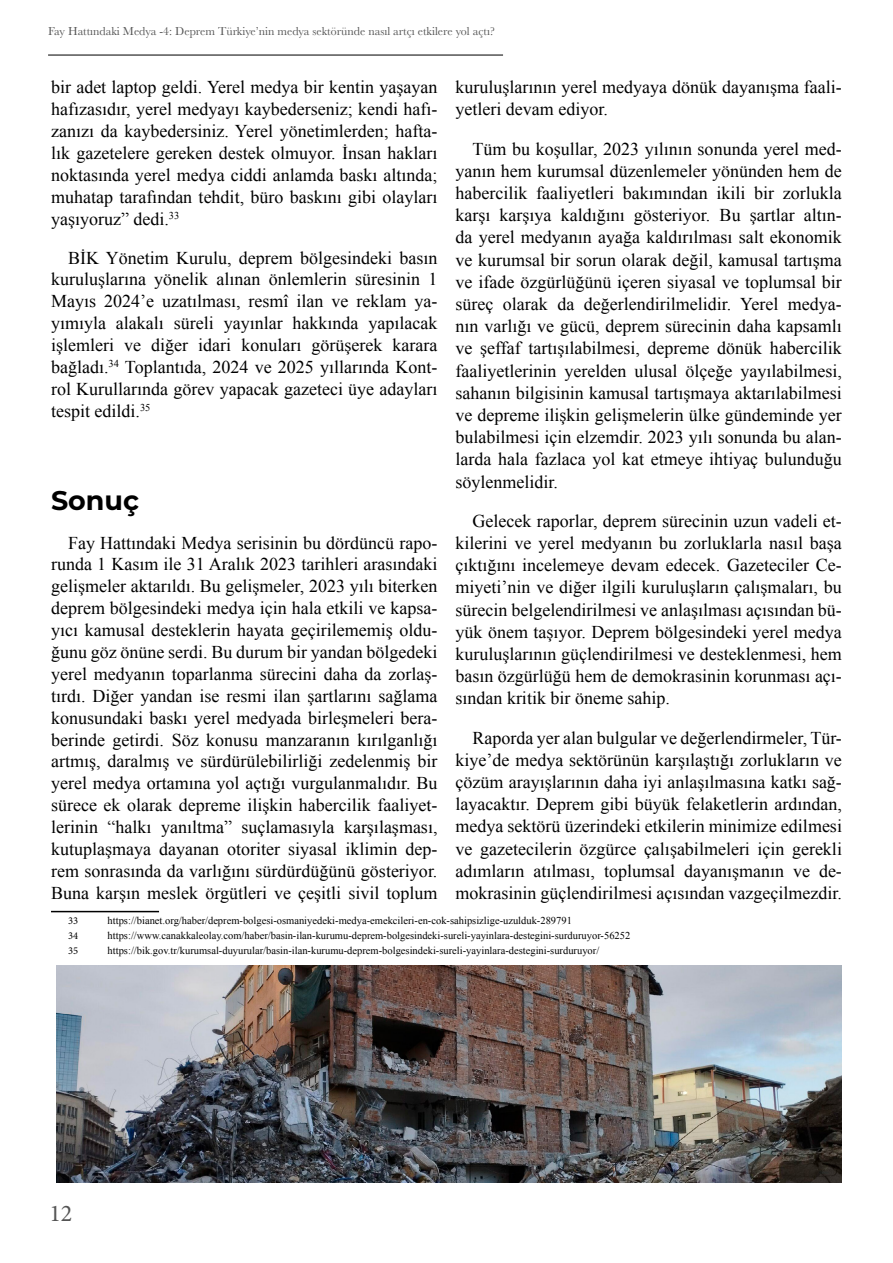
<style>
.page{position:relative;width:893px;height:1263px;background:#fff}
.page>*{position:absolute;margin:0;border:0;box-sizing:border-box;transform-origin:0 0}
.t1{font:700 27px "Montserrat";color:#000}
.t2{font:24px "Minion Pro";color:#545454}
.t3{font:18px/22.2px "Times New Roman";color:#000;text-align:justify}
.t4{font:12px "Baskerville";color:#545454}
.t5{font:10.5px "Times New Roman";color:#000}
.t6{font:10.5px "Minion Pro";color:#000}
</style>
<div class="page">
<hr style="left:48px;top:54px;width:455px;height:2px;background:#535353">
<hr style="left:51px;top:911px;width:108px;height:1px;background:#000">
<img style="left:56px;top:966px;width:786px;height:216px">
<p class="t4" style="left:48px;top:24px;width:448px">Fay Hattındaki Medya -4: Deprem Türkiye’nin medya sektöründe nasıl artçı etkilere yol açtı?</p>
<p class="t3" style="left:51px;top:76px;width:388px">bir adet laptop geldi. Yerel medya bir kentin yaşayan hafızasıdır, yerel medyayı kaybederseniz; kendi hafı&shy;zanızı da kaybedersiniz. Yerel yönetimlerden; hafta&shy;lık gazetelere gereken destek olmuyor. İnsan hakları noktasında yerel medya ciddi anlamda baskı altında; muhatap tarafından tehdit, büro baskını gibi olayları yaşıyoruz” dedi.<sup>33</sup></p>
<p class="t3" style="left:51px;top:246px;width:388px;text-indent:17px">BİK Yönetim Kurulu, deprem bölgesindeki basın kuruluşlarına yönelik alınan önlemlerin süresinin 1<br>Mayıs 2024’e uzatılması, resmî ilan ve reklam ya&shy;yımıyla alakalı süreli yayınlar hakkında yapılacak işlemleri ve diğer idari konuları görüşerek karara bağladı.<sup>34</sup> Toplantıda, 2024 ve 2025 yıllarında Kont&shy;rol Kurullarında görev yapacak gazeteci üye adayları tespit edildi.<sup>35</sup></p>
<p class="t3" style="left:455px;top:76px;width:388px">kuruluşlarının yerel medyaya dönük dayanışma faali&shy;yetleri devam ediyor.</p>
<p class="t3" style="left:455px;top:137px;width:388px;text-indent:17px">Tüm bu koşullar, 2023 yılının sonunda yerel med&shy;yanın hem kurumsal düzenlemeler yönünden hem de habercilik faaliyetleri bakımından ikili bir zorlukla karşı karşıya kaldığını gösteriyor. Bu şartlar altın&shy;da yerel medyanın ayağa kaldırılması salt ekonomik ve kurumsal bir sorun olarak değil, kamusal tartışma ve ifade özgürlüğünü içeren siyasal ve toplumsal bir süreç olarak da değerlendirilmelidir. Yerel medya&shy;nın varlığı ve gücü, deprem sürecinin daha kapsamlı ve şeffaf tartışılabilmesi, depreme dönük habercilik faaliyetlerinin yerelden ulusal ölçeğe yayılabilmesi, sahanın bilgisinin kamusal tartışmaya aktarılabilmesi ve depreme ilişkin gelişmelerin ülke gündeminde yer bulabilmesi için elzemdir. 2023 yılı sonunda bu alan&shy;larda hala fazlaca yol kat etmeye ihtiyaç bulunduğu söylenmelidir.</p>
<p class="t3" style="left:455px;top:509px;width:388px;text-indent:17px">Gelecek raporlar, deprem sürecinin uzun vadeli et&shy;kilerini ve yerel medyanın bu zorluklarla nasıl başa çıktığını incelemeye devam edecek. Gazeteciler Ce&shy;miyeti’nin ve diğer ilgili kuruluşların çalışmaları, bu sürecin belgelendirilmesi ve anlaşılması açısından bü&shy;yük önem taşıyor. Deprem bölgesindeki yerel medya kuruluşlarının güçlendirilmesi ve desteklenmesi, hem basın özgürlüğü hem de demokrasinin korunması açı&shy;sından kritik bir öneme sahip.</p>
<p class="t3" style="left:455px;top:726px;width:388px;text-indent:17px">Raporda yer alan bulgular ve değerlendirmeler, Tür&shy;kiye’de medya sektörünün karşılaştığı zorlukların ve çözüm arayışlarının daha iyi anlaşılmasına katkı sağ&shy;layacaktır. Deprem gibi büyük felaketlerin ardından, medya sektörü üzerindeki etkilerin minimize edilmesi ve gazetecilerin özgürce çalışabilmeleri için gerekli adımların atılması, toplumsal dayanışmanın ve de&shy;mokrasinin güçlendirilmesi açısından vazgeçilmezdir.</p>
<h1 class="t1" style="left:51px;top:481px;width:90px">Sonuç</h1>
<p class="t3" style="left:51px;top:531px;width:388px;text-indent:17px">Fay Hattındaki Medya serisinin bu dördüncü rapo&shy;runda 1 Kasım ile 31 Aralık 2023 tarihleri arasındaki gelişmeler aktarıldı. Bu gelişmeler, 2023 yılı biterken deprem bölgesindeki medya için hala etkili ve kapsa&shy;yıcı kamusal desteklerin hayata geçirilememiş oldu&shy;ğunu göz önüne serdi. Bu durum bir yandan bölgedeki yerel medyanın toparlanma sürecini daha da zorlaş&shy;tırdı. Diğer yandan ise resmi ilan şartlarını sağlama konusundaki baskı yerel medyada birleşmeleri bera&shy;berinde getirdi. Söz konusu manzaranın kırılganlığı artmış, daralmış ve sürdürülebilirliği zedelenmiş bir yerel medya ortamına yol açtığı vurgulanmalıdır. Bu sürece ek olarak depreme ilişkin habercilik faaliyet&shy;lerinin “halkı yanıltma” suçlamasıyla karşılaşması, kutuplaşmaya dayanan otoriter siyasal iklimin dep&shy;rem sonrasında da varlığını sürdürdüğünü gösteriyor.<br>Buna karşın meslek örgütleri ve çeşitli sivil toplum</p>
<p class="t6" style="left:68px;top:914px;width:12px">33</p>
<p class="t5" style="left:108px;top:914px;width:466px">https://bianet.org/haber/deprem-bolgesi-osmaniyedeki-medya-emekcileri-en-cok-sahipsizlige-uzulduk-289791</p>
<p class="t6" style="left:68px;top:929px;width:12px">34</p>
<p class="t5" style="left:108px;top:929px;width:524px">https://www.canakkaleolay.com/haber/basin-ilan-kurumu-deprem-bolgesindeki-sureli-yayinlara-destegini-surduruyor-56252</p>
<p class="t6" style="left:68px;top:944px;width:12px">35</p>
<p class="t5" style="left:108px;top:943px;width:493px">https://bik.gov.tr/kurumsal-duyurular/basin-ilan-kurumu-deprem-bolgesindeki-sureli-yayinlara-destegini-surduruyor/</p>
<h2 class="t2" style="left:49px;top:1197px;width:25px">12</h2>
</div>
